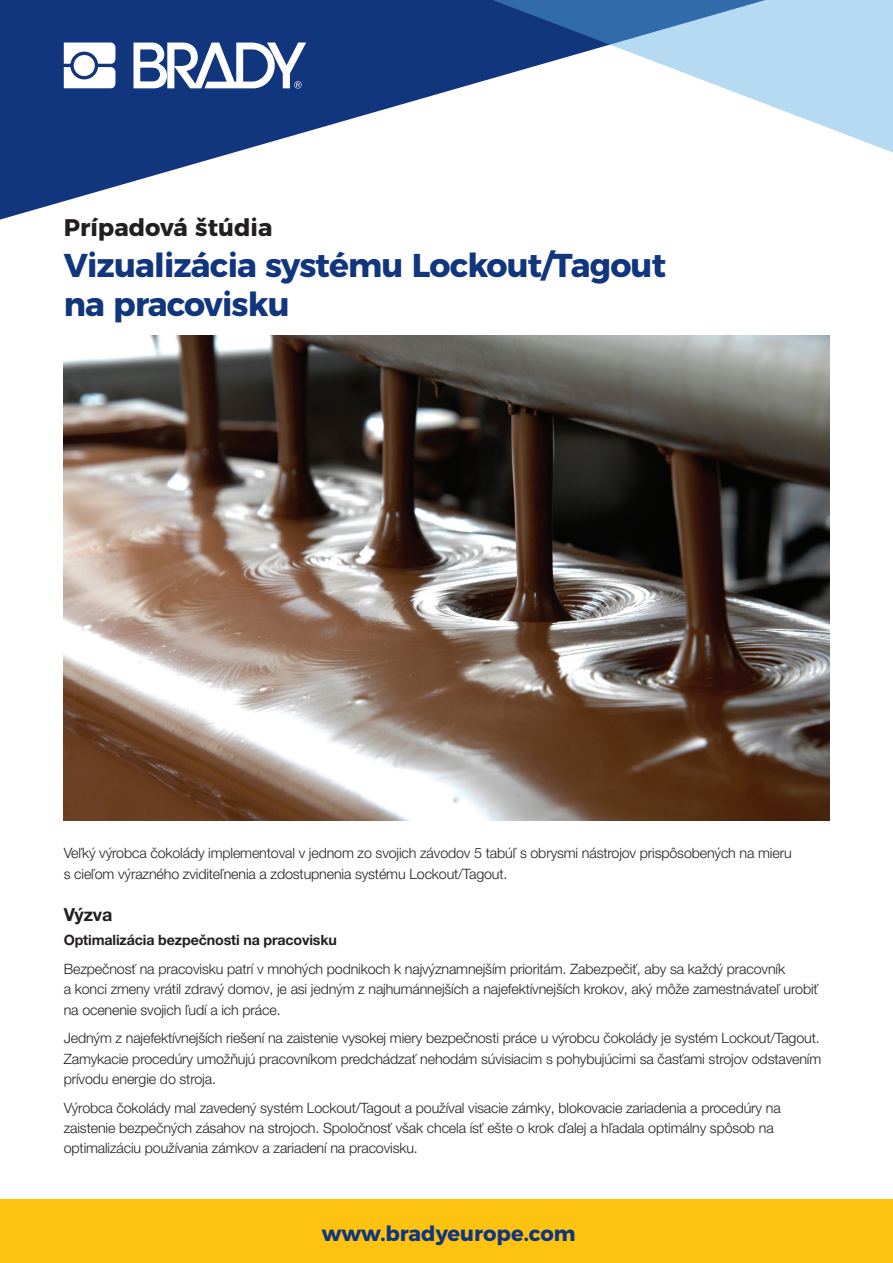
<style>
.page{position:relative;width:893px;height:1263px;background:#fff}
.page>*{position:absolute;margin:0;border:0;box-sizing:border-box;transform-origin:0 0}
.t1{font:700 33px/39px "Montserrat";letter-spacing:-.025em;color:#11367e}
.t2{font:700 24px "Montserrat";color:#231f20}
.t3{font:700 21px "Montserrat";color:#11367e}
.t4{font:700 18px "Helvetica Neue LT Pro";letter-spacing:-.01em;color:#231f20}
.t5{font:300 14.25px/20.2px "Helvetica Neue LT Pro";letter-spacing:-.01em;color:#231f20}
.t6{font:700 14.25px "Helvetica Neue LT Pro";letter-spacing:-.01em;color:#231f20}
</style>
<div class="page">
<svg style="left:0;top:0;width:459px;height:220px;fill:#11367e"></svg>
<div style="left:0;top:1199px;width:893px;height:64px;background:#fec210"></div>
<svg style="left:459px;top:0;width:434px;height:153px"></svg>
<svg style="left:64px;top:43px;width:51px;height:45px"></svg>
<div style="left:74px;top:55px;width:21px;height:21px;background:#fff;border-radius:50%"></div>
<svg style="left:133px;top:43px;width:173px;height:45px"></svg>
<img style="left:64px;top:336px;width:765px;height:484px">
<p class="t2" style="left:64px;top:208px;width:210px">Prípadová štúdia</p>
<p class="t1" style="left:64px;top:243px;width:604px">Vizualizácia systému Lockout/Tagout na pracovisku</p>
<p class="t5" style="left:64px;top:843px;width:729px">Veľký výrobca čokolády implementoval v jednom zo svojich závodov 5 tabúľ s obrysmi nástrojov prispôsobených na mieru s cieľom výrazného zviditeľnenia a zdostupnenia systému Lockout/Tagout.</p>
<p class="t4" style="left:64px;top:903px;width:50px">Výzva</p>
<p class="t6" style="left:64px;top:931px;width:275px">Optimalizácia bezpečnosti na pracovisku</p>
<p class="t5" style="left:64px;top:959px;width:756px">Bezpečnosť na pracovisku patrí v mnohých podnikoch k najvýznamnejším prioritám. Zabezpečiť, aby sa každý pracovník<br>a konci zmeny vrátil zdravý domov, je asi jedným z najhumánnejších a najefektívnejších krokov, aký môže zamestnávateľ urobiť na ocenenie svojich ľudí a ich práce.</p>
<p class="t5" style="left:64px;top:1028px;width:759px;text-align:justify">Jedným z najefektívnejších riešení na zaistenie vysokej miery bezpečnosti práce u výrobcu čokolády je systém Lockout/Tagout.<br>Zamykacie procedúry umožňujú pracovníkom predchádzať nehodám súvisiacim s pohybujúcimi sa časťami strojov odstavením prívodu energie do stroja.</p>
<p class="t5" style="left:64px;top:1097px;width:718px">Výrobca čokolády mal zavedený systém Lockout/Tagout a používal visacie zámky, blokovacie zariadenia a procedúry na zaistenie bezpečných zásahov na strojoch. Spoločnosť však chcela ísť ešte o krok ďalej a hľadala optimálny spôsob na optimalizáciu používania zámkov a zariadení na pracovisku.</p>
<p class="t3" style="left:322px;top:1216px;width:255px">www.bradyeurope.com</p>
</div>
